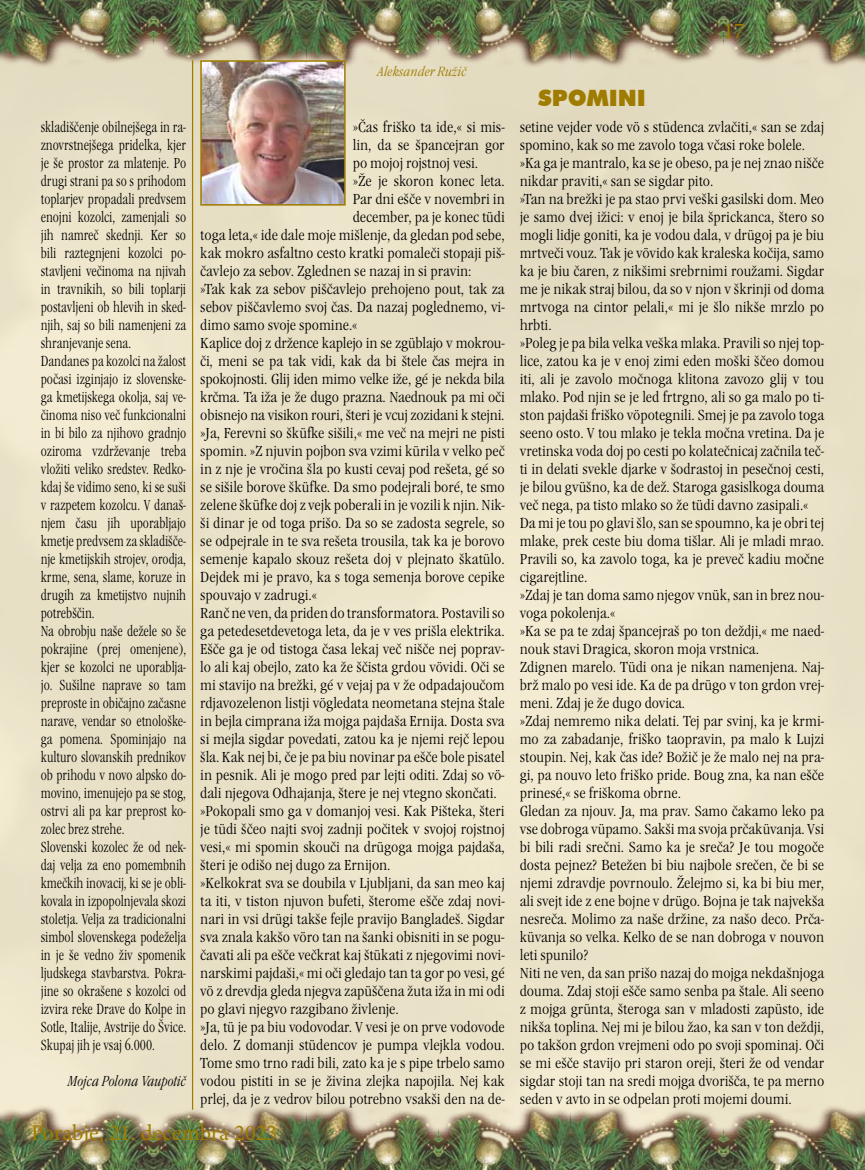
<style>
.page{position:relative;width:865px;height:1170px;background:#fff}
.page>*{position:absolute;margin:0;border:0;box-sizing:border-box;transform-origin:0 0}
.t1{font:22.5px "Minion Pro";color:#9f7c00}
.t2{font:900 22.5px "Futura BT";color:#9f7c00}
.t3{font:15px/18px "Garamond Itc TEE Ligh Cond";color:#000;scale:1.1 1}
.t4{font:15px/18px "Garamond Itc TEE Ligh Cond";color:#000;scale:.93 1}
.t5{font:15px "Garamond Itc TEE Ligh Cond Ital";color:#000;scale:.93 1}
.t6{font:13.75px "Garamond Itc TEE Ligh Cond Ital";color:#9f7c00}
</style>
<div class="page">
<div style="left:0;top:0;width:865px;height:1169px;background:#eae2c8"></div>
<img style="left:0;top:0;width:865px;height:73px">
<img style="left:0;top:1099px;width:865px;height:70px">
<hr style="left:192px;top:60px;width:1px;height:1049px;background:#9f7c00">
<img style="left:203px;top:63px;width:139px;height:140px">
<div style="left:200px;top:60px;width:145px;height:146px;border:2px solid #9f7c00"></div>
<p class="t6" style="left:377px;top:64px;width:91px">Aleksander Ružič</p>
<p class="t4" style="left:41px;top:118px;width:158px">skladiščenje obilnejšega in ra&shy;znovrstnejšega pridelka, kjer je še prostor za mlatenje. Po drugi strani pa so s prihodom toplarjev propadali predvsem enojni kozolci, zamenjali so jih namreč skednji. Ker so bili raztegnjeni kozolci po&shy;stavljeni večinoma na njivah in travnikih, so bili toplarji postavljeni ob hlevih in sked&shy;njih, saj so bili namenjeni za shranjevanje sena.<br>Dandanes pa kozolci na žalost počasi izginjajo iz slovenske&shy;ga kmetijskega okolja, saj ve&shy;činoma niso več funkcionalni in bi bilo za njihovo gradnjo oziroma vzdrževanje treba vložiti veliko sredstev. Redko&shy;kdaj še vidimo seno, ki se suši v razpetem kozolcu. V današ&shy;njem času jih uporabljajo kmetje predvsem za skladišče&shy;nje kmetijskih strojev, orodja, krme, sena, slame, koruze in drugih za kmetijstvo nujnih potrebščin.<br>Na obrobju naše dežele so še pokrajine (prej omenjene), kjer se kozolci ne uporablja&shy;jo. Sušilne naprave so tam preproste in običajno začasne narave, vendar so etnološke&shy;ga pomena. Spominjajo na kulturo slovanskih prednikov ob prihodu v novo alpsko do&shy;movino, imenujejo pa se stog, ostrvi ali pa kar preprost ko&shy;zolec brez strehe.<br>Slovenski kozolec že od nek&shy;daj velja za eno pomembnih kmečkih inovacij, ki se je obli&shy;kovala in izpopolnjevala skozi stoletja. Velja za tradicionalni simbol slovenskega podeželja in je še vedno živ spomenik ljudskega stavbarstva. Pokra&shy;jine so okrašene s kozolci od izvira reke Drave do Kolpe in<br>Sotle, Italije, Avstrije do Švice.<br>Skupaj jih je vsaj 6.000.</p>
<p class="t5" style="left:68px;top:1072px;width:129px">Mojca Polona Vaupotič</p>
<p class="t3" style="left:353px;top:118px;width:140px">»Čas friško ta ide,« si mis-</p>
<p class="t3" style="left:353px;top:136px;width:140px">lin, da se špancejran gor</p>
<p class="t3" style="left:353px;top:154px;width:116px">po mojoj rojstnoj vesi.</p>
<p class="t3" style="left:353px;top:172px;width:140px">»Že je skoron konec leta.</p>
<p class="t3" style="left:353px;top:190px;width:140px">Par dni ešče v novembri in</p>
<p class="t3" style="left:353px;top:208px;width:140px">december, pa je konec tüdi</p>
<p class="t3" style="left:200px;top:226px;width:278px">toga leta,« ide dale moje mišlenje, da gledan pod sebe,</p>
<p class="t3" style="left:200px;top:244px;width:278px">kak mokro asfaltno cesto kratki pomaleči stopaji piš-</p>
<p class="t3" style="left:200px;top:262px;width:248px">čavlejo za sebov. Zglednen se nazaj in si pravin:</p>
<p class="t3" style="left:200px;top:280px;width:278px">»Tak kak za sebov piščavlejo prehojeno pout, tak za</p>
<p class="t3" style="left:200px;top:298px;width:278px">sebov piščavlemo svoj čas. Da nazaj poglednemo, vi-</p>
<p class="t3" style="left:200px;top:316px;width:144px">dimo samo svoje spomine.«</p>
<p class="t3" style="left:200px;top:334px;width:278px">Kaplice doj z držence kaplejo in se zgüblajo v mokrou-</p>
<p class="t3" style="left:200px;top:352px;width:278px">či, meni se pa tak vidi, kak da bi štele čas mejra in</p>
<p class="t3" style="left:200px;top:370px;width:278px">spokojnosti. Glij iden mimo velke iže, gé je nekda bila</p>
<p class="t3" style="left:200px;top:388px;width:278px">krčma. Ta iža je že dugo prazna. Naednouk pa mi oči</p>
<p class="t3" style="left:200px;top:406px;width:278px">obisnejo na visikon rouri, šteri je vcuj zozidani k stejni.</p>
<p class="t3" style="left:200px;top:424px;width:278px">»Ja, Ferevni so šküfke sišili,« me več na mejri ne pisti</p>
<p class="t3" style="left:200px;top:442px;width:278px">spomin. »Z njuvin pojbon sva vzimi kürila v velko peč</p>
<p class="t3" style="left:200px;top:460px;width:278px">in z nje je vročina šla po kusti cevaj pod rešeta, gé so</p>
<p class="t3" style="left:200px;top:478px;width:278px">se sišile borove šküfke. Da smo podejrali boré, te smo</p>
<p class="t3" style="left:200px;top:496px;width:278px">zelene šküfke doj z vejk poberali in je vozili k njin. Nik-</p>
<p class="t3" style="left:200px;top:514px;width:278px">ši dinar je od toga prišo. Da so se zadosta segrele, so</p>
<p class="t3" style="left:200px;top:532px;width:278px">se odpejrale in te sva rešeta trousila, tak ka je borovo</p>
<p class="t3" style="left:200px;top:550px;width:278px">semenje kapalo skouz rešeta doj v plejnato škatülo.</p>
<p class="t3" style="left:200px;top:568px;width:278px">Dejdek mi je pravo, ka s toga semenja borove cepike</p>
<p class="t3" style="left:200px;top:586px;width:108px">spouvajo v zadrugi.«</p>
<p class="t3" style="left:200px;top:604px;width:278px">Ranč ne ven, da priden do transformatora. Postavili so</p>
<p class="t3" style="left:200px;top:622px;width:278px">ga petedesetdevetoga leta, da je v ves prišla elektrika.</p>
<p class="t3" style="left:200px;top:640px;width:278px">Ešče ga je od tistoga časa lekaj več nišče nej poprav-</p>
<p class="t3" style="left:200px;top:658px;width:278px">lo ali kaj obejlo, zato ka že ščista grdou vövidi. Oči se</p>
<p class="t3" style="left:200px;top:676px;width:278px">mi stavijo na brežki, gé v vejaj pa v že odpadajoučom</p>
<p class="t3" style="left:200px;top:694px;width:278px">rdjavozelenon listji vögledata neometana stejna štale</p>
<p class="t3" style="left:200px;top:712px;width:278px">in bejla cimprana iža mojga pajdaša Ernija. Dosta sva</p>
<p class="t3" style="left:200px;top:730px;width:278px">si mejla sigdar povedati, zatou ka je njemi rejč lepou</p>
<p class="t3" style="left:200px;top:748px;width:278px">šla. Kak nej bi, če je pa biu novinar pa ešče bole pisatel</p>
<p class="t3" style="left:200px;top:766px;width:278px">in pesnik. Ali je mogo pred par lejti oditi. Zdaj so vö-</p>
<p class="t3" style="left:200px;top:784px;width:271px">dali njegova Odhajanja, štere je nej vtegno skončati.</p>
<p class="t3" style="left:200px;top:802px;width:278px">»Pokopali smo ga v domanjoj vesi. Kak Pišteka, šteri</p>
<p class="t3" style="left:200px;top:820px;width:278px">je tüdi ščeo najti svoj zadnji počitek v svojoj rojstnoj</p>
<p class="t3" style="left:200px;top:838px;width:278px">vesi,« mi spomin skouči na drügoga mojga pajdaša,</p>
<p class="t3" style="left:200px;top:856px;width:174px">šteri je odišo nej dugo za Ernijon.</p>
<p class="t3" style="left:200px;top:874px;width:278px">»Kelkokrat sva se doubila v Ljubljani, da san meo kaj</p>
<p class="t3" style="left:200px;top:892px;width:278px">ta iti, v tiston njuvon bufeti, šterome ešče zdaj novi-</p>
<p class="t3" style="left:200px;top:910px;width:278px">nari in vsi drügi takše fejle pravijo Bangladeš. Sigdar</p>
<p class="t3" style="left:200px;top:928px;width:278px">sva znala kakšo vöro tan na šanki obisniti in se pogu-</p>
<p class="t3" style="left:200px;top:946px;width:278px">čavati ali pa ešče večkrat kaj štükati z njegovimi novi-</p>
<p class="t3" style="left:200px;top:964px;width:278px">narskimi pajdaši,« mi oči gledajo tan ta gor po vesi, gé</p>
<p class="t3" style="left:200px;top:982px;width:278px">vö z drevdja gleda njegva zapüščena žuta iža in mi odi</p>
<p class="t3" style="left:200px;top:1000px;width:182px">po glavi njegvo razgibano živlenje.</p>
<p class="t3" style="left:200px;top:1018px;width:278px">»Ja, tü je pa biu vodovodar. V vesi je on prve vodovode</p>
<p class="t3" style="left:200px;top:1036px;width:278px">delo. Z domanji stüdencov je pumpa vlejkla vodou.</p>
<p class="t3" style="left:200px;top:1054px;width:278px">Tome smo trno radi bili, zato ka je s pipe trbelo samo</p>
<p class="t3" style="left:200px;top:1072px;width:278px">vodou pistiti in se je živina zlejka napojila. Nej kak</p>
<p class="t3" style="left:200px;top:1090px;width:278px">prlej, da je z vedrov bilou potrebno vsakši den na de-</p>
<h1 class="t1" style="left:31px;top:1117px;width:248px">Porabje, 21. decembra 2023</h1>
<h1 class="t2" style="left:538px;top:84px;width:17px">SPOMINI</h1>
<h1 class="t1" style="left:723px;top:15px;width:23px">17</h1>
<p class="t3" style="left:520px;top:118px;width:278px">setine vejder vode vö s stüdenca zvlačiti,« san se zdaj spomino, kak so me zavolo toga včasi roke bolele. »Ka ga je mantralo, ka se je obeso, pa je nej znao nišče nikdar praviti,« san se sigdar pito.<br>»Tan na brežki je pa stao prvi veški gasilski dom. Meo je samo dvej ižici: v enoj je bila šprickanca, štero so mogli lidje goniti, ka je vodou dala, v drügoj pa je biu mrtveči vouz. Tak je vövido kak kraleska kočija, samo ka je biu čaren, z nikšimi srebrnimi roužami. Sigdar me je nikak straj bilou, da so v njon v škrinji od doma mrtvoga na cintor pelali,« mi je šlo nikše mrzlo po hrbti.<br>»Poleg je pa bila velka veška mlaka. Pravili so njej top&shy;lice, zatou ka je v enoj zimi eden moški ščeo domou iti, ali je zavolo močnoga klitona zavozo glij v tou mlako. Pod njin se je led frtrgno, ali so ga malo po ti&shy;ston pajdaši friško vöpotegnili. Smej je pa zavolo toga seeno osto. V tou mlako je tekla močna vretina. Da je vretinska voda doj po cesti po kolatečnicaj začnila teč&shy;ti in delati svekle djarke v šodrastoj in pesečnoj cesti, je bilou gvüšno, ka de dež. Staroga gasislkoga douma več nega, pa tisto mlako so že tüdi davno zasipali.« Da mi je tou po glavi šlo, san se spoumno, ka je obri tej mlake, prek ceste biu doma tišlar. Ali je mladi mrao.<br>Pravili so, ka zavolo toga, ka je preveč kadiu močne cigarejtline.<br>»Zdaj je tan doma samo njegov vnük, san in brez nou&shy;voga pokolenja.«<br>»Ka se pa te zdaj špancejraš po ton deždji,« me naed&shy;nouk stavi Dragica, skoron moja vrstnica.<br>Zdignen marelo. Tüdi ona je nikan namenjena. Naj&shy;brž malo po vesi ide. Ka de pa drügo v ton grdon vrej&shy;meni. Zdaj je že dugo dovica.<br>»Zdaj nemremo nika delati. Tej par svinj, ka je krmi&shy;mo za zabadanje, friško taopravin, pa malo k Lujzi stoupin. Nej, kak čas ide? Božič je že malo nej na pra&shy;gi, pa nouvo leto friško pride. Boug zna, ka nan ešče prinesé,« se friškoma obrne.<br>Gledan za njouv. Ja, ma prav. Samo čakamo leko pa vse dobroga vüpamo. Sakši ma svoja prčaküvanja. Vsi bi bili radi srečni. Samo ka je sreča? Je tou mogoče dosta pejnez? Betežen bi biu najbole srečen, če bi se njemi zdravdje povrnoulo. Želejmo si, ka bi biu mer, ali svejt ide z ene bojne v drügo. Bojna je tak najvekša nesreča. Molimo za naše držine, za našo deco. Prča&shy;küvanja so velka. Kelko de se nan dobroga v nouvon leti spunilo?<br>Niti ne ven, da san prišo nazaj do mojga nekdašnjoga douma. Zdaj stoji ešče samo senba pa štale. Ali seeno z mojga grünta, šteroga san v mladosti zapüsto, ide nikša toplina. Nej mi je bilou žao, ka san v ton deždji, po takšon grdon vrejmeni odo po svoji spominaj. Oči se mi ešče stavijo pri staron oreji, šteri že od vendar sigdar stoji tan na sredi mojga dvorišča, te pa merno seden v avto in se odpelan proti mojemi doumi.</p>
</div>
